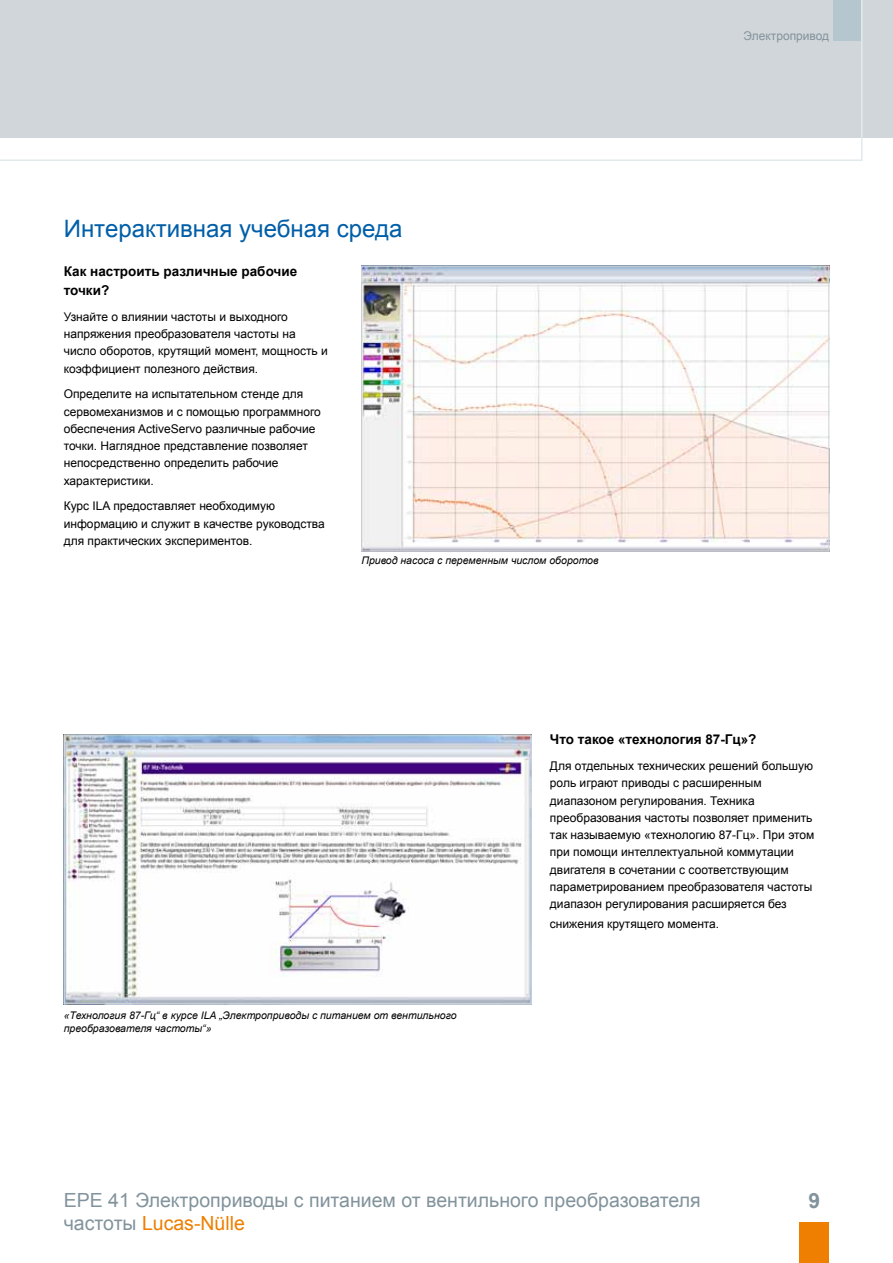
<style>
.page{position:relative;width:893px;height:1263px;background:#fff}
.page>*{position:absolute;margin:0;border:0;box-sizing:border-box;transform-origin:0 0}
.t1{font:24px "Arial";color:#005ea8}
.t2{font:700 21px "Arial";color:#82939c}
.t3{font:19.5px/23.4px "Arial";color:#82939c}
.t4{font:700 13.5px/19.5px "Arial";color:#000}
.t5{font:12px/17.2px "Arial";color:#000}
.t6{font:12px "Arial";color:#82939c}
.t7{font:italic 10.5px/12.6px "Arial";color:#000}
.s1{color:#ee7f00}
</style>
<div class="page">
<div style="left:0;top:0;width:893px;height:138px;background:#d1d6da"></div>
<svg style="left:0;top:0;width:863px;height:161px"></svg>
<img style="left:363px;top:268px;width:464px;height:281px">
<div style="left:361px;top:266px;width:468px;height:285px;border:1px solid #d1d6da"></div>
<img style="left:66px;top:736px;width:463px;height:266px">
<div style="left:64px;top:734px;width:467px;height:270px;border:1px solid #d1d6da"></div>
<div style="left:799px;top:1222px;width:30px;height:41px;background:#ee7f00"></div>
<h1 class="t1" style="left:64px;top:213px;width:340px">Интерактивная учебная среда</h1>
<p class="t4" style="left:64px;top:262px;width:235px">Как настроить различные рабочие точки?</p>
<p class="t5" style="left:64px;top:308px;width:266px">Узнайте о влиянии частоты и выходного напряжения преобразователя частоты на число оборотов, крутящий момент, мощность и коэффициент полезного действия.</p>
<p class="t5" style="left:64px;top:386px;width:259px">Определите на испытательном стенде для сервомеханизмов и с помощью программного обеспечения ActiveServo различные рабочие точки. Наглядное представление позволяет непосредственно определить рабочие характеристики.</p>
<p class="t5" style="left:64px;top:498px;width:263px">Курс ILA предоставляет необходимую информацию и служит в качестве руководства для практических экспериментов.</p>
<p class="t7" style="left:361px;top:554px;width:239px">Привод насоса с переменным числом оборотов</p>
<p class="t6" style="left:743px;top:28px;width:87px">Электропривод</p>
<p class="t7" style="left:64px;top:1009px;width:394px">«Технология 87-Гц“ в курсе ILA „Электроприводы с питанием от вентильного преобразователя частоты“»</p>
<p class="t4" style="left:550px;top:730px;width:208px">Что такое «технология 87-Гц»?</p>
<p class="t5" style="left:550px;top:757px;width:266px">Для отдельных технических решений большую роль играют приводы с расширенным диапазоном регулирования. Техника преобразования частоты позволяет применить так называемую «технологию 87-Гц». При этом при помощи интеллектуальной коммутации двигателя в сочетании с соответствующим параметрированием преобразователя частоты диапазон регулирования расширяется без</p>
<p class="t5" style="left:550px;top:915px;width:171px">снижения крутящего момента.</p>
<h3 class="t3" style="left:64px;top:1189px;width:638px">EPE 41 Электроприводы с питанием от вентильного преобразователя частоты <span class="s1">Lucas-Nülle</span></h3>
<h2 class="t2" style="left:808px;top:1187px;width:13px">9</h2>
</div>
